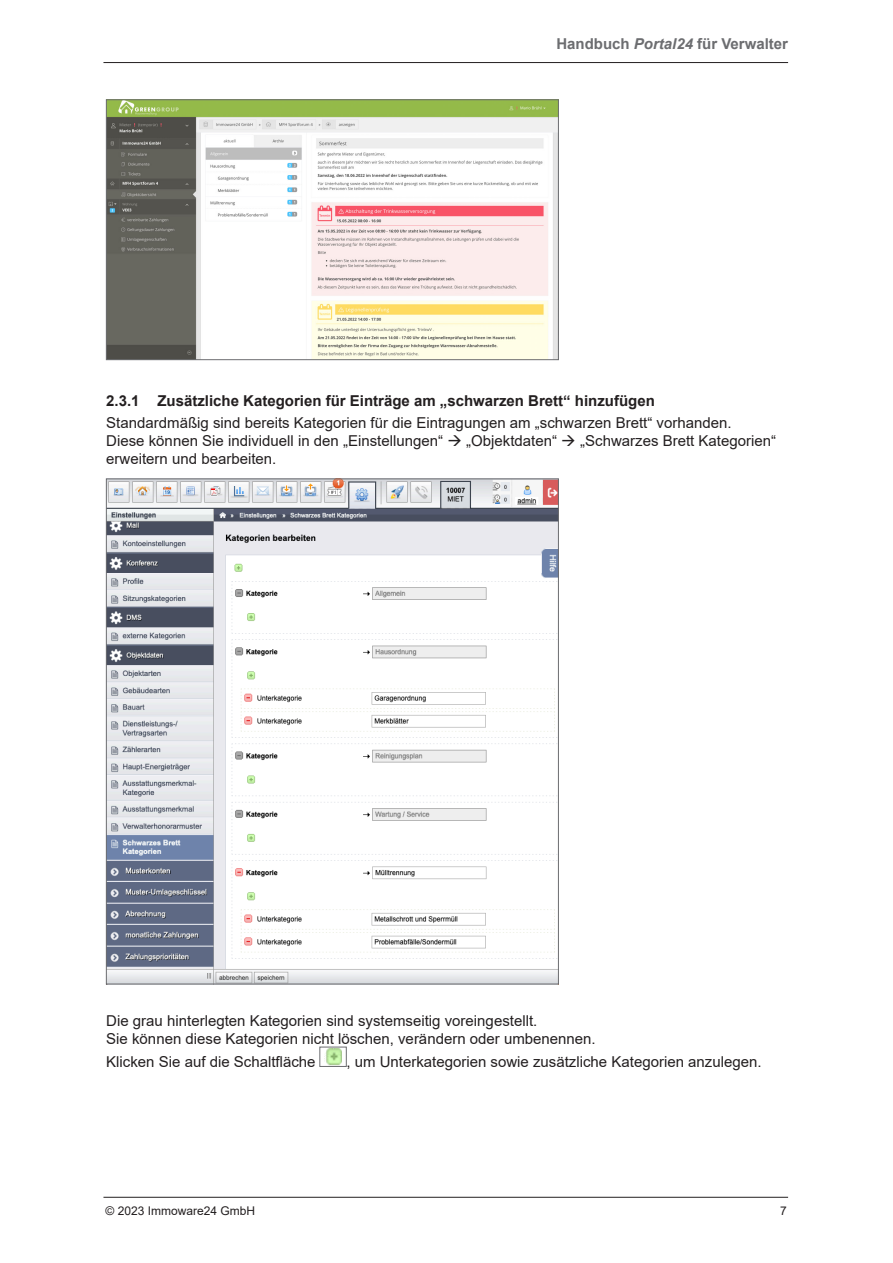
<style>
.page{position:relative;width:893px;height:1263px;background:#fff}
.page>*{position:absolute;margin:0;border:0;box-sizing:border-box;transform-origin:0 0}
.Textkörper{font:15px/18px "Arial";color:#231f20}
.t1{font:700 15px "Arial";color:#231f20}
.t2{font:700 15px "Arial";color:#6c6d70}
.t3{font:12px "Arial";color:#231f20}
.s1{font-style:italic}
</style>
<div class="page">
<hr style="left:103px;top:62px;width:685px;height:1px;background:#231f20">
<hr style="left:103px;top:1197px;width:685px;height:1px;background:#231f20">
<img style="left:108px;top:102px;width:448px;height:256px">
<div style="left:106px;top:100px;width:452px;height:260px;border:1px solid #6c6d70"></div>
<img style="left:108px;top:481px;width:448px;height:501px">
<img style="left:324px;top:1049px;width:18px;height:15px">
<p class="t2" style="left:556px;top:33px;width:233px">Handbuch <span class="s1">Portal24</span> für Verwalter</p>
<p class="t1" style="left:106px;top:390px;width:550px">2.3.1 Zusätzliche Kategorien für Einträge am „schwarzen Brett“ hinzufügen</p>
<p class="Textkörper" style="left:106px;top:414px;width:627px">Standardmäßig sind bereits Kategorien für die Eintragungen am „schwarzen Brett“ vorhanden.</p>
<p class="Textkörper" style="left:106px;top:432px;width:671px">Diese können Sie individuell in den „Einstellungen“ → „Objektdaten“ → „Schwarzes Brett Kategorien“ erweitern und bearbeiten.</p>
<p class="Textkörper" style="left:106px;top:1012px;width:433px">Die grau hinterlegten Kategorien sind systemseitig voreingestellt.</p>
<p class="Textkörper" style="left:106px;top:1030px;width:491px">Sie können diese Kategorien nicht löschen, verändern oder umbenennen.</p>
<p class="Textkörper" style="left:106px;top:1052px;width:211px">Klicken Sie auf die Schaltfläche</p>
<p class="Textkörper" style="left:346px;top:1052px;width:417px">, um Unterkategorien sowie zusätzliche Kategorien anzulegen.</p>
<p class="t3" style="left:106px;top:1202px;width:151px">© 2023 Immoware24 GmbH</p>
<p class="t3" style="left:780px;top:1202px;width:8px">7</p>
</div>
